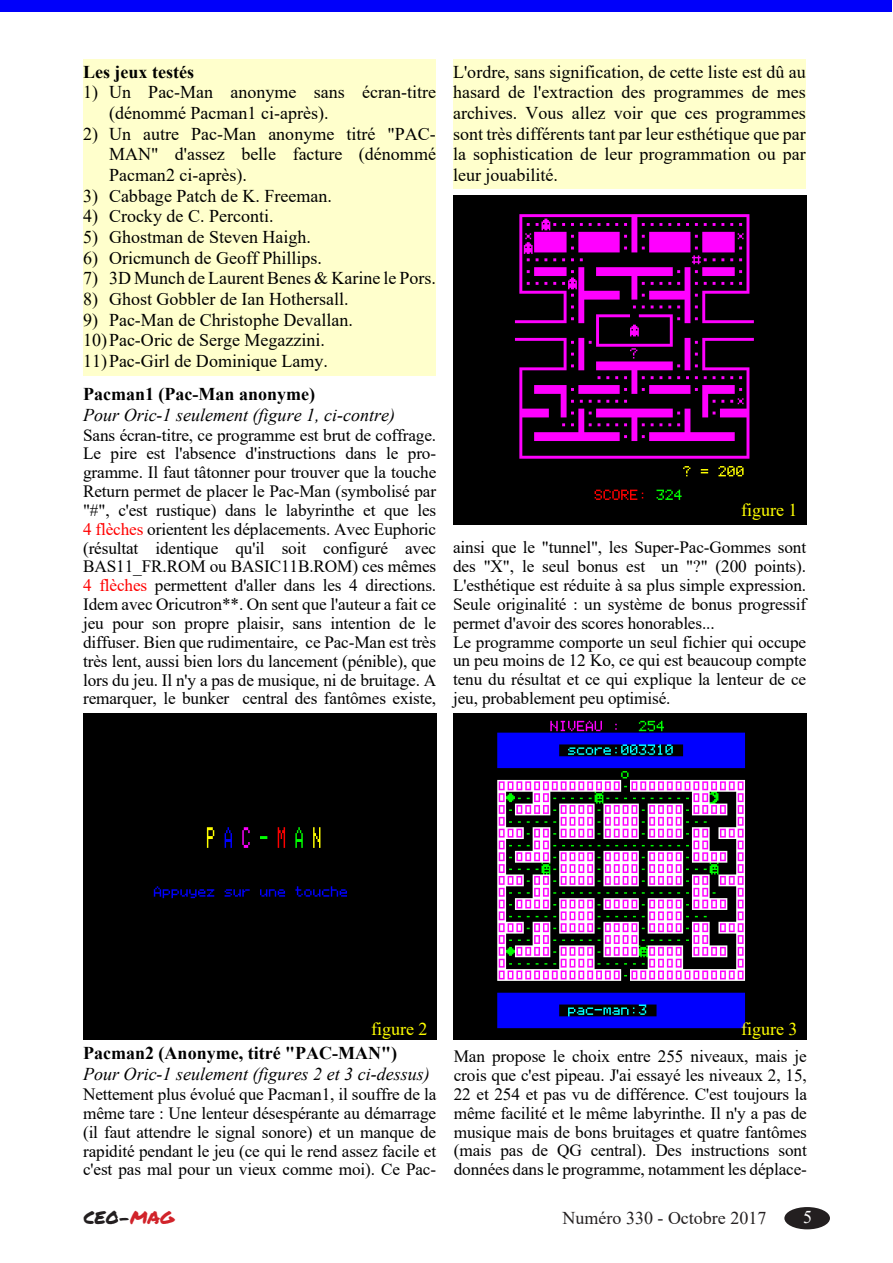
<style>
.page{position:relative;width:893px;height:1263px;background:#fff}
.page>*{position:absolute;margin:0;border:0;box-sizing:border-box;transform-origin:0 0}
.t1{font:18px/20.7px "Times New Roman";color:#000;text-align:justify}
.t2{font:italic 18px "Times New Roman";color:#000}
.t3{font:700 18px "Times New Roman";color:#000}
.t4{font:18px "Times New Roman";color:#231f20}
.t5{font:18px "Times New Roman";color:#ff0}
.t6{font:18px "Permanent Marker";letter-spacing:-.005em;color:#231f20}
.t7{font:18px "Times New Roman";color:#fff}
.t8{font:17.25px/18.9px "Times New Roman";letter-spacing:-.01em;color:#000;text-align:justify}
.s1{color:#f00}
.s2{color:#d1232a}
</style>
<div class="page">
<div style="left:784px;top:1207px;width:46px;height:22px;background:#231f20;border-radius:50%"></div>
<div style="left:0;top:0;width:891px;height:11px;background:#0000fa"></div>
<div style="left:83px;top:60px;width:353px;height:316px;background:#ffc"></div>
<div style="left:453px;top:60px;width:353px;height:129px;background:#ffc"></div>
<img style="left:453px;top:195px;width:353px;height:330px">
<div style="left:83px;top:713px;width:353px;height:326px;background:#000"></div>
<img style="left:453px;top:713px;width:353px;height:326px">
<p class="t3" style="left:83px;top:59px;width:112px">Les jeux testés</p>
<p class="t1" style="left:109px;top:81px;width:328px;text-indent:-26px">1) Un Pac-Man anonyme sans écran-titre (dénommé Pacman1 ci-après).</p>
<p class="t1" style="left:109px;top:123px;width:328px;text-indent:-26px">2) Un autre Pac-Man anonyme titré "PAC-MAN" d'assez belle facture (dénommé Pacman2 ci-après).</p>
<p class="t1" style="left:83px;top:185px;width:250px">3) Cabbage Patch de K. Freeman.</p>
<p class="t1" style="left:83px;top:205px;width:192px">4) Crocky de C. Perconti.</p>
<p class="t1" style="left:83px;top:226px;width:230px">5) Ghostman de Steven Haigh.</p>
<p class="t1" style="left:83px;top:247px;width:241px">6) Oricmunch de Geoff Phillips.</p>
<p class="t1" style="left:83px;top:267px;width:354px">7) 3D Munch de Laurent Benes &amp; Karine le Pors.</p>
<p class="t1" style="left:83px;top:288px;width:267px">8) Ghost Gobbler de Ian Hothersall.</p>
<p class="t1" style="left:83px;top:309px;width:271px">9) Pac-Man de Christophe Devallan.</p>
<p class="t1" style="left:83px;top:329px;width:243px">10) Pac-Oric de Serge Megazzini.</p>
<p class="t1" style="left:83px;top:350px;width:246px">11) Pac-Girl de Dominique Lamy.</p>
<p class="t3" style="left:83px;top:381px;width:234px">Pacman1 (Pac-Man anonyme)</p>
<p class="t2" style="left:83px;top:402px;width:314px">Pour Oric-1 seulement (figure 1, ci-contre)</p>
<p class="t8" style="left:83px;top:425px;width:355px">Sans écran-titre, ce programme est brut de coffrage.<br>Le pire est l'absence d'instructions dans le pro&shy;gramme. Il faut tâtonner pour trouver que la touche Return permet de placer le Pac-Man (symbolisé par "#", c'est rustique) dans le labyrinthe et que les <span class="s1">4 flèches</span> orientent les déplacements. Avec Euphoric (résultat identique qu'il soit configuré avec BAS11_FR.ROM ou BASIC11B.ROM) ces mêmes <span class="s1">4 flèches</span> permettent d'aller dans les 4 directions.<br>Idem avec Oricutron**. On sent que l'auteur a fait ce jeu pour son propre plaisir, sans intention de le diffuser. Bien que rudimentaire, ce Pac-Man est très très lent, aussi bien lors du lancement (pénible), que lors du jeu. Il n'y a pas de musique, ni de bruitage. A remarquer, le bunker central des fantômes existe,</p>
<p class="t1" style="left:453px;top:61px;width:354px">L'ordre, sans signification, de cette liste est dû au hasard de l'extraction des programmes de mes archives. Vous allez voir que ces programmes sont très différents tant par leur esthétique que par la sophistication de leur programmation ou par leur jouabilité.</p>
<p class="t5" style="left:741px;top:498px;width:58px">figure 1</p>
<p class="t8" style="left:453px;top:538px;width:355px;text-align:left">ainsi que le "tunnel", les Super-Pac-Gommes sont des "X", le seul bonus est un "?" (200 points).<br>L'esthétique est réduite à sa plus simple expression.<br>Seule originalité : un système de bonus progressif permet d'avoir des scores honorables...<br>Le programme comporte un seul fichier qui occupe un peu moins de 12 Ko, ce qui est beaucoup compte tenu du résultat et ce qui explique la lenteur de ce jeu, probablement peu optimisé.</p>
<p class="t5" style="left:371px;top:1016px;width:58px">figure 2</p>
<p class="t5" style="left:741px;top:1016px;width:58px">figure 3</p>
<p class="t3" style="left:83px;top:1040px;width:316px">Pacman2 (Anonyme, titré "PAC-MAN")</p>
<p class="t2" style="left:83px;top:1061px;width:348px">Pour Oric-1 seulement (figures 2 et 3 ci-dessus)</p>
<p class="t8" style="left:83px;top:1084px;width:355px">Nettement plus évolué que Pacman1, il souffre de la même tare : Une lenteur désespérante au démarrage (il faut attendre le signal sonore) et un manque de rapidité pendant le jeu (ce qui le rend assez facile et c'est pas mal pour un vieux comme moi). Ce Pac-</p>
<p class="t8" style="left:454px;top:1046px;width:355px">Man propose le choix entre 255 niveaux, mais je crois que c'est pipeau. J'ai essayé les niveaux 2, 15, 22 et 254 et pas vu de différence. C'est toujours la même facilité et le même labyrinthe. Il n'y a pas de musique mais de bons bruitages et quatre fantômes (mais pas de QG central). Des instructions sont données dans le programme, notamment les déplace-</p>
<p class="t6" style="left:84px;top:1204px;width:92px">CEO-<span class="s2">MAG</span></p>
<p class="t4" style="left:562px;top:1205px;width:205px">Numéro 330 - Octobre 2017</p>
<p class="t7" style="left:803px;top:1204px;width:10px">5</p>
</div>
